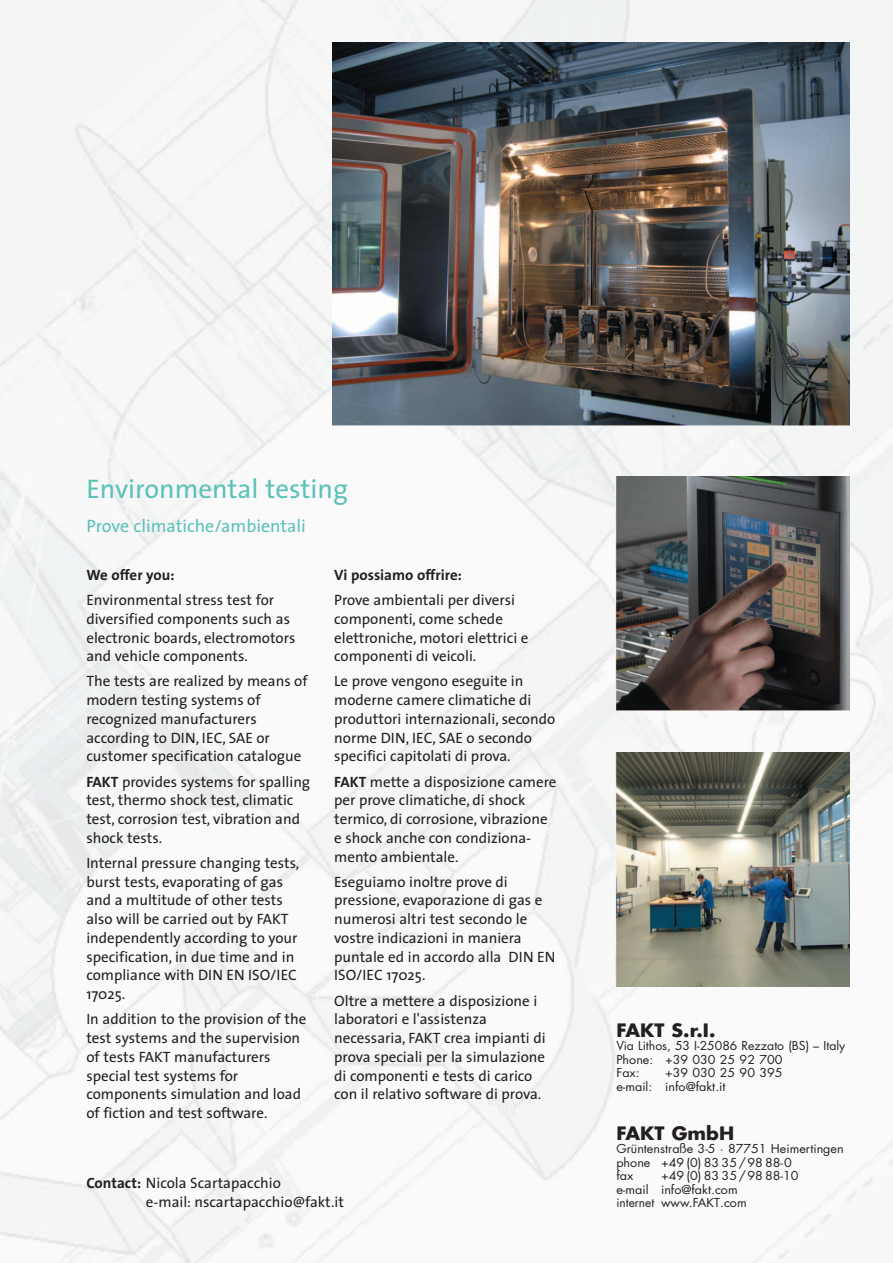
<style>
.page{position:relative;width:893px;height:1263px;background:#fff}
.page>*{position:absolute;margin:0;border:0;box-sizing:border-box;transform-origin:0 0}
.t1{font:27px "The Sans";color:#5bc3b8}
.t2{font:18px "The Sans";color:#5bc3b8}
.t3{font:700 18px "Futura";color:#231f20;scale:1.05 1}
.t4{font:15px/18.8px "The Sans";color:#231f20}
.t5{font:700 15px "The Sans";color:#231f20}
.t6{font:700 15px "The Sans";letter-spacing:-.02em;color:#231f20}
.t7{font:12px/13.5px "Futura";color:#231f20;scale:1.05 1}
.t8{font:12px/13.5px "Futura";color:#231f20}
.t9{font:12px/13.5px "Futura";color:#231f20;scale:1.04 1}
.s1{font-weight:700}
</style>
<div class="page">
<img style="left:0;top:0;width:892px;height:1263px">
<img style="left:615px;top:476px;width:234px;height:234px">
<img style="left:615px;top:753px;width:234px;height:234px">
<img style="left:332px;top:43px;width:517px;height:382px">
<h1 class="t1" style="left:86px;top:478px;width:263px">Environmental testing</h1>
<p class="t2" style="left:86px;top:519px;width:221px">Prove climatiche/ambientali</p>
<p class="t6" style="left:86px;top:569px;width:90px">We offer you:</p>
<p class="t4" style="left:86px;top:592px;width:211px">Environmental stress test for diversified components such as electronic boards, electromotors and vehicle components.</p>
<p class="t4" style="left:86px;top:673px;width:223px">The tests are realized by means of modern testing systems of recognized manufacturers according to DIN, IEC, SAE or customer specification catalogue</p>
<p class="t4" style="left:86px;top:773px;width:225px"><span class="s1">FAKT</span> provides systems for spalling test, thermo shock test, climatic test, corrosion test, vibration and shock tests.</p>
<p class="t4" style="left:86px;top:855px;width:214px">Internal pressure changing tests, burst tests, evaporating of gas and a multitude of other tests also will be carried out by FAKT independently according to your specification, in due time and in compliance with DIN EN ISO/IEC<br>17025.</p>
<p class="t4" style="left:86px;top:1011px;width:221px">In addition to the provision of the test systems and the supervision of tests FAKT manufacturers special test systems for components simulation and load of fiction and test software.</p>
<p class="t5" style="left:334px;top:569px;width:129px">Vi possiamo offrire:</p>
<p class="t4" style="left:334px;top:592px;width:196px">Prove ambientali per diversi componenti, come schede elettroniche, motori elettrici e componenti di veicoli.</p>
<p class="t4" style="left:334px;top:673px;width:222px">Le prove vengono eseguite in moderne camere climatiche di produttori internazionali, secondo norme DIN, IEC, SAE o secondo specifici capitolati di prova.</p>
<p class="t4" style="left:334px;top:773px;width:224px"><span class="s1">FAKT</span> mette a disposizione camere per prove climatiche, di shock termico, di corrosione, vibrazione e shock anche con condiziona&shy;mento ambientale.</p>
<p class="t4" style="left:334px;top:873px;width:223px">Eseguiamo inoltre prove di pressione, evaporazione di gas e numerosi altri test secondo le vostre indicazioni in maniera puntale ed in accordo alla DIN EN<br>ISO/IEC 17025.</p>
<p class="t4" style="left:334px;top:992px;width:213px">Oltre a mettere a disposizione i laboratori e l'assistenza necessaria, FAKT crea impianti di prova speciali per la simulazione di componenti e tests di carico con il relativo software di prova.</p>
<p class="t4" style="left:146px;top:1175px;width:200px;text-indent:-60px"><span class="s1">Contact:</span> Nicola Scartapacchio<br>e-mail: nscartapacchio@fakt.it</p>
<p class="t3" style="left:616px;top:1022px;width:96px">FAKT S.r.I.</p>
<p class="t8" style="left:616px;top:1040px;width:230px">Via Lithos, 53 I-25086 Rezzato (BS) – Italy<br>Phone: +39 030 25 92 700<br>Fax:</p>
<p class="t9" style="left:616px;top:1067px;width:161px;text-indent:49px">+39 030 25 90 395 e-mail: info@fakt.it</p>
<p class="t3" style="left:616px;top:1125px;width:114px">FAKT GmbH</p>
<p class="t7" style="left:616px;top:1143px;width:218px">Grüntenstraße 3-5 · 87751 Heimertingen phone +49 (0) 83 35/98 88-0<br>fax</p>
<p class="t7" style="left:616px;top:1170px;width:175px;text-indent:45px">+49 (0) 83 35/98 88-10 e-mail info@fakt.com<br>internet www.FAKT.com</p>
</div>
